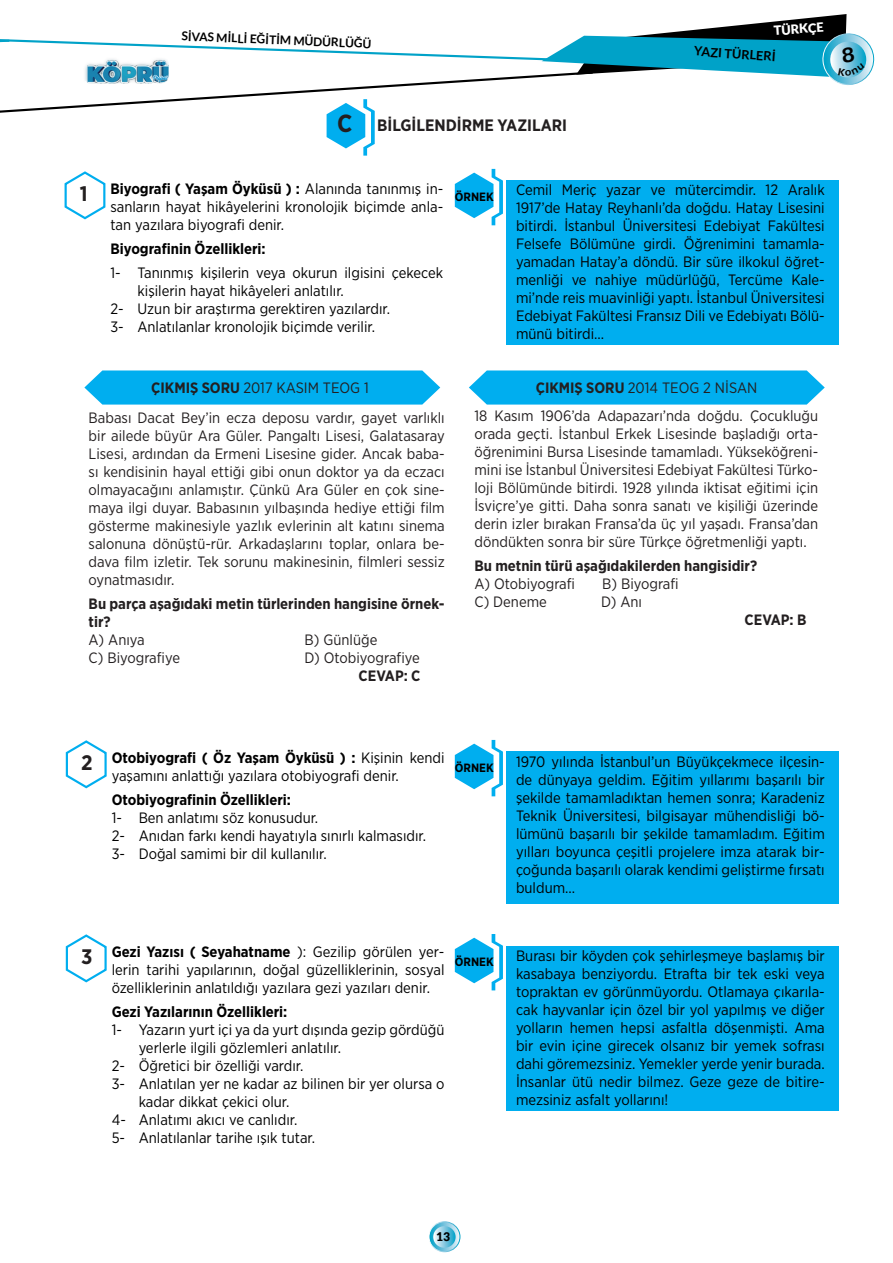
<style>
.page{position:relative;width:893px;height:1263px;background:#fff}
.page>*{position:absolute;margin:0;border:0;box-sizing:border-box;transform-origin:0 0}
.t1{font:700 21px "Gotham Narrow";color:#231f20}
.t2{font:700 16.5px "Gotham Narrow";color:#231f20}
.t3{font:15px/18px "Gotham Narrow";color:#000;text-align:justify}
.t4{font:15px/18px "Gotham Narrow";color:#231f20;text-align:justify}
.t5{font:700 15px/18px "Gotham Narrow";color:#231f20}
.t6{font:700 15px "Gotham Narrow";color:#000}
.t7{font:700 12.75px "Lato TR";color:#000}
.t8{font:900 12.75px "Lato TR";color:#fff}
.t9{font:700 12px "Lato TR";color:#000}
.t10{font:700 12px "Gotham Narrow";color:#000}
.t11{font:900 12px "Lato TR";color:#000}
.s1{font-size:24.75px}
.s2{font-weight:700}
</style>
<div class="page">
<svg style="left:430px;top:1222px;width:30px;height:30px"></svg>
<div style="left:428px;top:1221px;width:32px;height:31px;border:1px solid #fff;border-radius:50%"></div>
<svg style="left:433px;top:1226px;width:23px;height:22px"></svg>
<svg style="left:84px;top:370px;width:356px;height:35px;background:#13b4f0"></svg>
<svg style="left:469px;top:370px;width:356px;height:35px;background:#13b4f0"></svg>
<svg style="left:455px;top:169px;width:48px;height:56px"></svg>
<div style="left:506px;top:181px;width:333px;height:164px;background:#00aeef"></div>
<svg style="left:64px;top:171px;width:42px;height:49px"></svg>
<svg style="left:455px;top:740px;width:48px;height:56px"></svg>
<div style="left:506px;top:752px;width:333px;height:152px;background:#00aeef"></div>
<svg style="left:65px;top:740px;width:42px;height:49px"></svg>
<svg style="left:455px;top:934px;width:48px;height:56px"></svg>
<div style="left:506px;top:946px;width:333px;height:164px;background:#00aeef"></div>
<svg style="left:65px;top:934px;width:42px;height:49px"></svg>
<svg style="left:0;top:14px;width:874px;height:142px"></svg>
<h1 class="t1" style="left:80px;top:180px;width:9px">1</h1>
<p class="t9" style="left:182px;top:30px;width:191px;rotate:2deg">SİVAS MİLLİ EĞİTİM MÜDÜRLÜĞÜ</p>
<p class="t2" style="left:337px;top:114px;width:232px"><span class="s1">C</span> BİLGİLENDİRME YAZILARI</p>
<p class="t8" style="left:773px;top:23px;width:51px;rotate:-4deg">TÜRKÇE</p>
<p class="t7" style="left:695px;top:44px;width:83px;rotate:4deg">YAZI TÜRLERİ</p>
<p class="t3" style="left:110px;top:180px;width:334px"><span class="s2">Biyografi ( Yaşam Öyküsü ) :</span> Alanında tanınmış in&shy;sanların hayat hikâyelerini kronolojik biçimde anla&shy;tan yazılara biyografi denir.</p>
<p class="t6" style="left:110px;top:239px;width:157px">Biyografinin Özellikleri:</p>
<p class="t3" style="left:110px;top:264px;width:334px">1- Tanınmış kişilerin veya okurun ilgisini çekecek</p>
<p class="t3" style="left:137px;top:282px;width:208px">kişilerin hayat hikâyeleri anlatılır.</p>
<p class="t3" style="left:110px;top:300px;width:281px">2- Uzun bir araştırma gerektiren yazılardır.</p>
<p class="t3" style="left:110px;top:318px;width:266px">3- Anlatılanlar kronolojik biçimde verilir.</p>
<p class="t10" style="left:455px;top:189px;width:40px">ÖRNEK</p>
<p class="t3" style="left:516px;top:181px;width:310px">Cemil Meriç yazar ve mütercimdir. 12 Aralık 1917’de Hatay Reyhanlı’da doğdu. Hatay Lisesini bitirdi. İstanbul Üniversitesi Edebiyat Fakültesi Felsefe Bölümüne girdi. Öğrenimini tamamla&shy;yamadan Hatay’a döndü. Bir süre ilkokul öğret&shy;menliği ve nahiye müdürlüğü, Tercüme Kale&shy;mi’nde reis muavinliği yaptı. İstanbul Üniversitesi Edebiyat Fakültesi Fransız Dili ve Edebiyatı Bölü&shy;münü bitirdi…</p>
<p class="t4" style="left:151px;top:378px;width:219px"><span class="s2">ÇIKMIŞ SORU</span> 2017 KASIM TEOG 1</p>
<p class="t4" style="left:536px;top:378px;width:223px"><span class="s2">ÇIKMIŞ SORU</span> 2014 TEOG 2 NİSAN</p>
<p class="t4" style="left:89px;top:409px;width:358px">Babası Dacat Bey’in ecza deposu vardır, gayet varlıklı bir ailede büyür Ara Güler. Pangaltı Lisesi, Galatasaray Lisesi, ardından da Ermeni Lisesine gider. Ancak baba&shy;sı kendisinin hayal ettiği gibi onun doktor ya da eczacı olmayacağını anlamıştır. Çünkü Ara Güler en çok sine&shy;maya ilgi duyar. Babasının yılbaşında hediye ettiği film gösterme makinesiyle yazlık evlerinin alt katını sinema salonuna dönüştü-rür. Arkadaşlarını toplar, onlara be&shy;dava film izletir. Tek sorunu makinesinin, filmleri sessiz oynatmasıdır.</p>
<p class="t5" style="left:89px;top:595px;width:358px">Bu parça aşağıdaki metin türlerinden hangisine örnek&shy;tir?</p>
<p class="t4" style="left:89px;top:631px;width:58px">A) Anıya</p>
<p class="t4" style="left:305px;top:631px;width:74px">B) Günlüğe</p>
<p class="t4" style="left:89px;top:649px;width:93px">C) Biyografiye</p>
<p class="t4" style="left:305px;top:649px;width:117px">D) Otobiyografiye</p>
<p class="t5" style="left:359px;top:667px;width:63px">CEVAP: C</p>
<p class="t4" style="left:474px;top:406px;width:345px">18 Kasım 1906’da Adapazarı’nda doğdu. Çocukluğu orada geçti. İstanbul Erkek Lisesinde başladığı orta&shy;öğrenimini Bursa Lisesinde tamamladı. Yükseköğreni&shy;mini ise İstanbul Üniversitesi Edebiyat Fakültesi Türko&shy;loji Bölümünde bitirdi. 1928 yılında iktisat eğitimi için İsviçre’ye gitti. Daha sonra sanatı ve kişiliği üzerinde derin izler bırakan Fransa’da üç yıl yaşadı. Fransa’dan döndükten sonra bir süre Türkçe öğretmenliği yaptı.</p>
<p class="t5" style="left:474px;top:556px;width:284px">Bu metnin türü aşağıdakilerden hangisidir?</p>
<p class="t4" style="left:474px;top:574px;width:102px">A) Otobiyografi</p>
<p class="t4" style="left:602px;top:574px;width:78px">B) Biyografi</p>
<p class="t4" style="left:474px;top:592px;width:74px">C) Deneme</p>
<p class="t4" style="left:601px;top:592px;width:42px">D) Anı</p>
<p class="t5" style="left:744px;top:610px;width:64px">CEVAP: B</p>
<h1 class="t1" style="left:81px;top:749px;width:13px">2</h1>
<p class="t3" style="left:112px;top:748px;width:334px"><span class="s2">Otobiyografi ( Öz Yaşam Öyküsü ) :</span> Kişinin kendi yaşamını anlattığı yazılara otobiyografi denir.</p>
<p class="t6" style="left:112px;top:790px;width:181px">Otobiyografinin Özellikleri:</p>
<p class="t3" style="left:112px;top:808px;width:316px;text-align:left">1- Ben anlatımı söz konusudur.<br>2- Anıdan farkı kendi hayatıyla sınırlı kalmasıdır.<br>3- Doğal samimi bir dil kullanılır.</p>
<p class="t10" style="left:455px;top:760px;width:40px">ÖRNEK</p>
<p class="t3" style="left:516px;top:753px;width:310px">1970 yılında İstanbul’un Büyükçekmece ilçesin&shy;de dünyaya geldim. Eğitim yıllarımı başarılı bir şekilde tamamladıktan hemen sonra; Karadeniz Teknik Üniversitesi, bilgisayar mühendisliği bö&shy;lümünü başarılı bir şekilde tamamladım. Eğitim yılları boyunca çeşitli projelere imza atarak bir&shy;çoğunda başarılı olarak kendimi geliştirme fırsatı buldum…</p>
<h1 class="t1" style="left:81px;top:943px;width:13px">3</h1>
<p class="t3" style="left:112px;top:943px;width:334px"><span class="s2">Gezi Yazısı ( Seyahatname</span> ): Gezilip görülen yer&shy;lerin tarihi yapılarının, doğal güzelliklerinin, sosyal özelliklerinin anlatıldığı yazılara gezi yazıları denir.</p>
<p class="t6" style="left:112px;top:1002px;width:177px">Gezi Yazılarının Özellikleri:</p>
<p class="t3" style="left:112px;top:1021px;width:334px">1- Yazarın yurt içi ya da yurt dışında gezip gördüğü</p>
<p class="t3" style="left:139px;top:1039px;width:204px">yerlerle ilgili gözlemleri anlatılır.</p>
<p class="t3" style="left:112px;top:1057px;width:193px">2- Öğretici bir özelliği vardır.</p>
<p class="t3" style="left:112px;top:1075px;width:334px">3- Anlatılan yer ne kadar az bilinen bir yer olursa o</p>
<p class="t3" style="left:139px;top:1093px;width:152px">kadar dikkat çekici olur.</p>
<p class="t3" style="left:112px;top:1111px;width:187px">4- Anlatımı akıcı ve canlıdır.</p>
<p class="t3" style="left:112px;top:1129px;width:205px">5- Anlatılanlar tarihe ışık tutar.</p>
<p class="t10" style="left:455px;top:954px;width:40px">ÖRNEK</p>
<p class="t3" style="left:516px;top:947px;width:310px">Burası bir köyden çok şehirleşmeye başlamış bir kasabaya benziyordu. Etrafta bir tek eski veya topraktan ev görünmüyordu. Otlamaya çıkarıla&shy;cak hayvanlar için özel bir yol yapılmış ve diğer yolların hemen hepsi asfaltla döşenmişti. Ama bir evin içine girecek olsanız bir yemek sofrası dahi göremezsiniz. Yemekler yerde yenir burada.<br>İnsanlar ütü nedir bilmez. Geze geze de bitire&shy;mezsiniz asfalt yollarını!</p>
<p class="t11" style="left:436px;top:1230px;width:15px">13</p>
</div>
